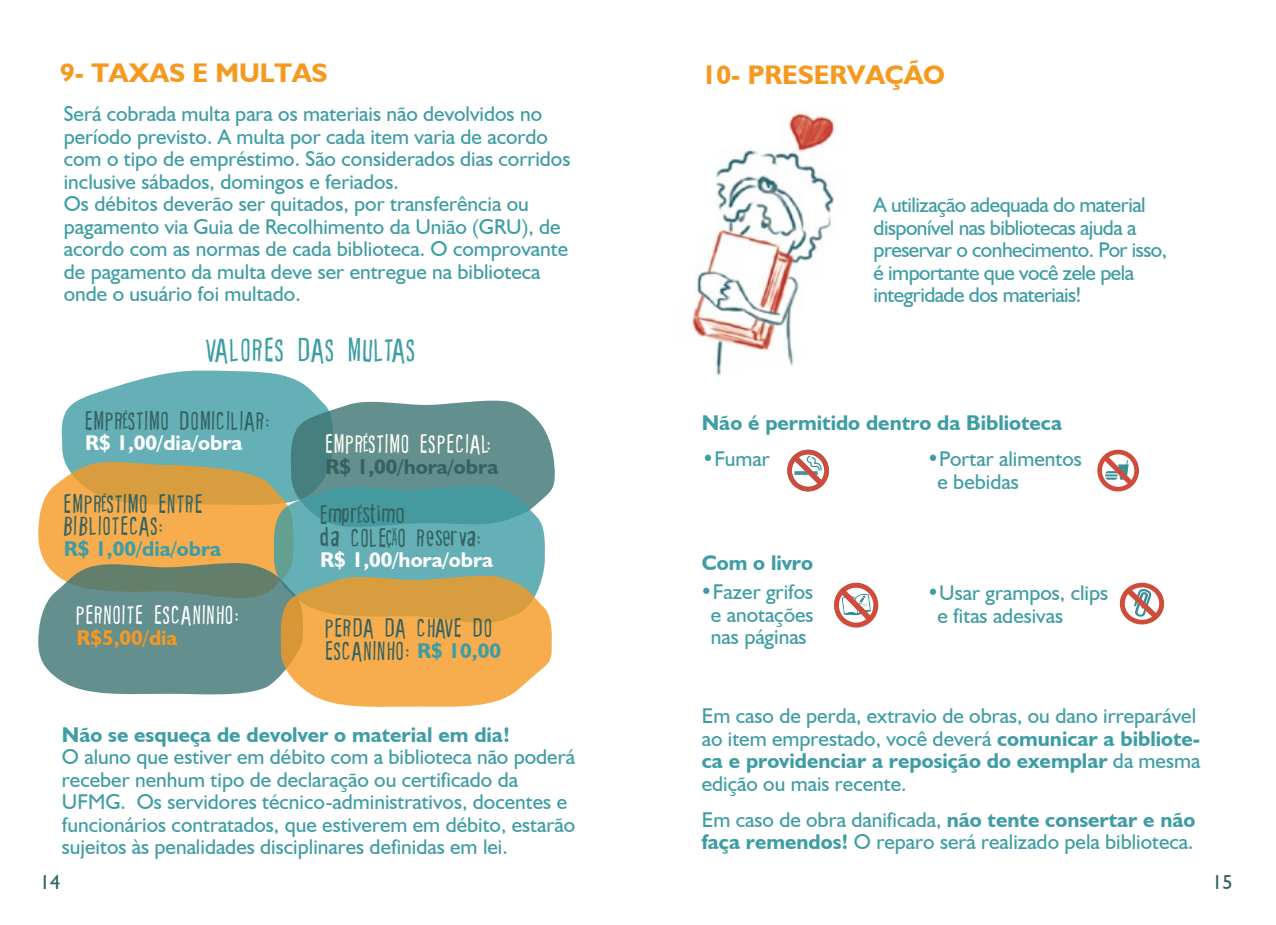
<style>
.page{position:relative;width:1276px;height:925px;background:#fff}
.page>*{position:absolute;margin:0;border:0;box-sizing:border-box;transform-origin:0 0}
.t1{font:700 27px "Humanist 521 BT";color:#f59920}
.t2{font:27px "Cartoon East";letter-spacing:.045em;color:#3e9da4}
.t3{font:21.38px/22.5px "Humanist 521 BT";color:#3e9da4}
.t4{font:21.38px/22.5px "Humanist 521 BT";letter-spacing:-.025em;color:#3e9da4}
.t5{font:700 21.38px "Humanist 521 BT";color:#3e9da4}
.t6{font:21.38px/22.5px "Cartoon East";letter-spacing:.075em;color:#346161}
.t7{font:700 21.38px "Humanist 521 BT";color:#fff}
.t8{font:21.38px/22.5px "Cartoon East";letter-spacing:.05em;color:#346161}
.t9{font:21.38px "Cartoon East";letter-spacing:.075em;color:#fffef3}
.t10{font:21.38px "Cartoon East";letter-spacing:.08em;color:#fff}
.t11{font:700 21.38px "Humanist 521 BT";color:#346161}
.t12{font:700 21.38px "Humanist 521 BT";color:#f59921}
.t13{font:20.25px "Humanist 521 BT";color:#346161}
.s1{font-family:"Humanist 521 BT";font-weight:700;color:#3e9da4}
.s2{font-weight:700}
</style>
<div class="page">
<svg style="left:38px;top:370px;width:517px;height:337px;background:#a1ad90"></svg>
<img style="left:691px;top:113px;width:144px;height:263px">
<svg style="left:787px;top:450px;width:42px;height:41px"></svg>
<svg style="left:1097px;top:450px;width:42px;height:41px"></svg>
<svg style="left:1119px;top:583px;width:45px;height:41px"></svg>
<svg style="left:834px;top:583px;width:44px;height:44px"></svg>
<p class="t1" style="left:60px;top:56px;width:269px">9- TAXAS E MULTAS</p>
<p class="t3" style="left:64px;top:102px;width:508px">Será cobrada multa para os materiais não devolvidos no período previsto. A multa por cada item varia de acordo com o tipo de empréstimo. São considerados dias corridos inclusive sábados, domingos e feriados.<br>Os débitos deverão ser quitados, por transferência ou pagamento via Guia de Recolhimento da União (GRU), de acordo com as normas de cada biblioteca. O comprovante de pagamento da multa deve ser entregue na biblioteca onde o usuário foi multado.</p>
<p class="t2" style="left:206px;top:336px;width:210px">VALORES DAS MULTAS</p>
<p class="t6" style="left:85px;top:410px;width:188px">EMPRÉSTIMO DOMICILIAR:</p>
<p class="t7" style="left:85px;top:430px;width:159px">R$ 1,00/dia/obra</p>
<p class="t9" style="left:325px;top:433px;width:169px">EMPRÉSTIMO ESPECIAL:</p>
<p class="t11" style="left:325px;top:453px;width:174px">R$ 1,00/hora/obra</p>
<p class="t6" style="left:64px;top:493px;width:140px">EMPRÉSTIMO ENTRE<br>BIBLIOTECAS:</p>
<p class="t5" style="left:64px;top:535px;width:159px">R$ 1,00/dia/obra</p>
<p class="t8" style="left:320px;top:504px;width:164px">EmprÉstimo<br>da COLEÇÃO Reserva:</p>
<p class="t7" style="left:320px;top:546px;width:174px">R$ 1,00/hora/obra</p>
<p class="t10" style="left:77px;top:604px;width:165px">PERNOITE ESCANINHO:</p>
<p class="t12" style="left:77px;top:624px;width:103px">R$5,00/dia</p>
<p class="t6" style="left:325px;top:618px;width:177px">PERDA DA CHAVE DO<br>ESCANINHO: <span class="s1">R$ 10,00</span></p>
<p class="t5" style="left:62px;top:721px;width:449px">Não se esqueça de devolver o material em dia!</p>
<p class="t3" style="left:62px;top:745px;width:515px">O aluno que estiver em débito com a biblioteca não poderá receber nenhum tipo de declaração ou certificado da UFMG. Os servidores técnico-administrativos, docentes e funcionários contratados, que estiverem em débito, estarão sujeitos às penalidades disciplinares definidas em lei.</p>
<p class="t1" style="left:702px;top:58px;width:245px">10- PRESERVAÇÃO</p>
<p class="t4" style="left:873px;top:193px;width:295px">A utilização adequada do material disponível nas bibliotecas ajuda a preservar o conhecimento. Por isso, é importante que você zele pela integridade dos materiais!</p>
<p class="t5" style="left:702px;top:409px;width:362px">Não é permitido dentro da Biblioteca</p>
<p class="t3" style="left:702px;top:447px;width:69px">•Fumar</p>
<p class="t5" style="left:702px;top:549px;width:113px">Com o livro</p>
<p class="t3" style="left:937px;top:447px;width:146px;text-indent:-11px">•Portar alimentos e bebidas</p>
<p class="t3" style="left:700px;top:580px;width:115px;text-align:center">•Fazer grifos e anotações nas páginas</p>
<p class="t3" style="left:937px;top:581px;width:172px;text-indent:-11px">•Usar grampos, clips e fitas adesivas</p>
<p class="t3" style="left:702px;top:704px;width:500px">Em caso de perda, extravio de obras, ou dano irreparável ao item emprestado, você deverá <span class="s2">comunicar a bibliote&shy;ca e providenciar a reposição do exemplar</span> da mesma edição ou mais recente.</p>
<p class="t3" style="left:702px;top:808px;width:495px">Em caso de obra danificada, <span class="s2">não tente consertar e não faça remendos!</span> O reparo será realizado pela biblioteca.</p>
<p class="t13" style="left:40px;top:870px;width:22px">14</p>
<p class="t13" style="left:1212px;top:870px;width:22px">15</p>
</div>
